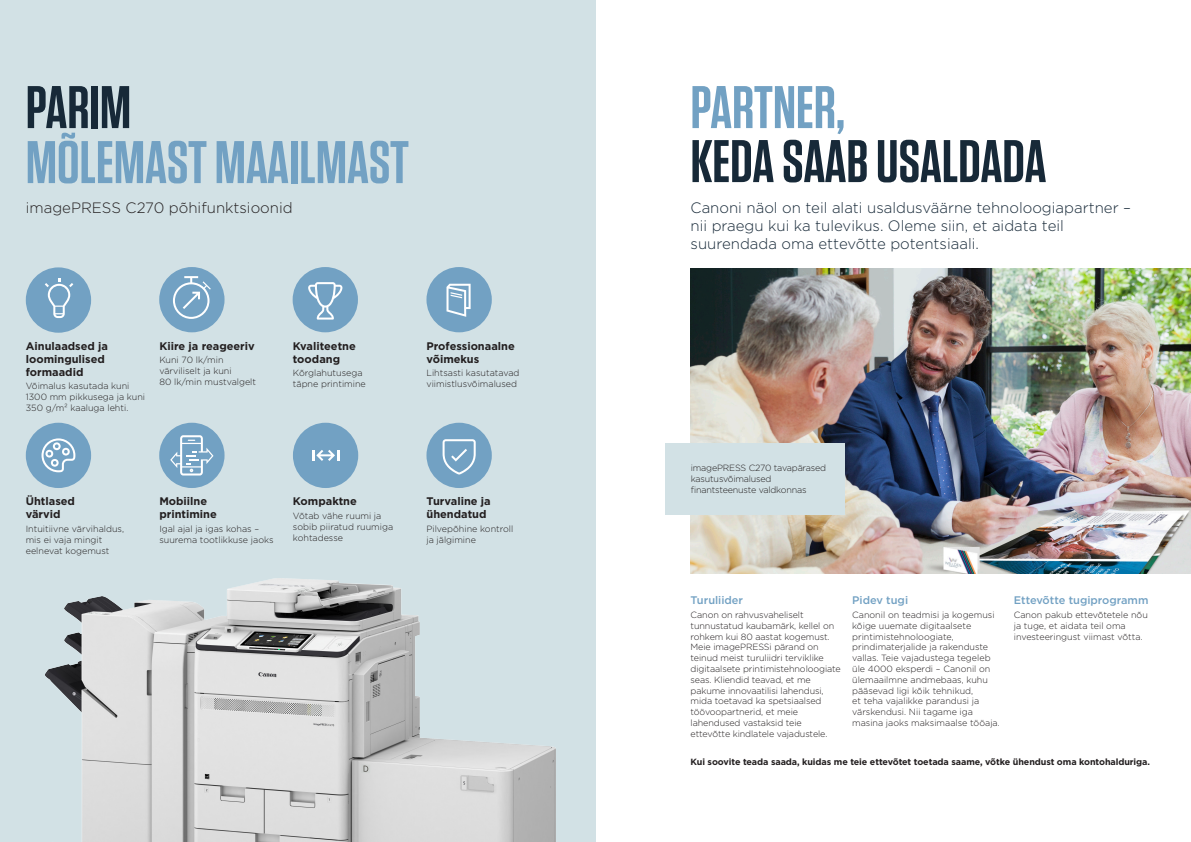
<style>
.page{position:relative;width:1191px;height:842px;background:#fff}
.page>*{position:absolute;margin:0;border:0;box-sizing:border-box;transform-origin:0 0}
.Page_TITLE_72pt{font:600 60px/54px "Tungsten";color:#172938}
.Page_TITLE_72pt-2{font:600 60px/55px "Tungsten";color:#72a1c3}
.STANDFIRST{font:300 15px/18px "Gotham";color:#172938}
.STANDFIRST-2{font:300 15px "Gotham";color:#231f20}
.Subheading{font:700 11px/13px "Gotham";color:#231f20}
.Subheading-2{font:500 11px "Gotham";color:#72a1c3}
.Body_last_para_4mm{font:300 9px/10.8px "Gotham";letter-spacing:-.01em;color:#231f20}
.Body{font:300 9px/10.8px "Gotham";color:#231f20}
.Body-2{font:700 9px "Gotham";letter-spacing:-.01em;color:#231f20}
.Body-3{font:300 9px/10.8px "Gotham";letter-spacing:-.02em;color:#231f20}
.s1{color:#172938}
.s2{color:#72a1c3}
</style>
<div class="page">
<img style="left:691px;top:268px;width:500px;height:305px">
<div style="left:0;top:0;width:595px;height:842px;background:#d2e1e5"></div>
<div style="left:159px;top:423px;width:65px;height:65px;background:#72a1c3;border-radius:50%"></div>
<svg style="left:170px;top:435px;width:43px;height:40px"></svg>
<div style="left:426px;top:423px;width:66px;height:65px;background:#72a1c3;border-radius:50%"></div>
<svg style="left:442px;top:439px;width:34px;height:35px"></svg>
<div style="left:293px;top:267px;width:65px;height:65px;background:#72a1c3;border-radius:50%"></div>
<svg style="left:308px;top:282px;width:34px;height:38px"></svg>
<div style="left:26px;top:423px;width:65px;height:65px;background:#72a1c3;border-radius:50%"></div>
<svg style="left:42px;top:438px;width:33px;height:34px"></svg>
<div style="left:159px;top:267px;width:65px;height:65px;background:#72a1c3;border-radius:50%"></div>
<svg style="left:173px;top:276px;width:38px;height:43px"></svg>
<div style="left:293px;top:423px;width:65px;height:65px;background:#72a1c3;border-radius:50%"></div>
<svg style="left:312px;top:450px;width:27px;height:11px"></svg>
<div style="left:26px;top:267px;width:65px;height:66px;background:#72a1c3;border-radius:50%"></div>
<svg style="left:45px;top:278px;width:28px;height:40px"></svg>
<div style="left:426px;top:267px;width:66px;height:65px;background:#72a1c3;border-radius:50%"></div>
<svg style="left:446px;top:284px;width:24px;height:33px"></svg>
<div style="left:665px;top:443px;width:179px;height:72px;background:#d2e1e5"></div>
<img style="left:45px;top:578px;width:511px;height:264px">
<p class="Page_TITLE_72pt-2" style="left:26px;top:81px;width:385px"><span class="s1">PARIM<br></span>MÕLEMAST MAAILMAST</p>
<p class="STANDFIRST-2" style="left:26px;top:198px;width:268px">imagePRESS C270 põhifunktsioonid</p>
<p class="Subheading" style="left:26px;top:339px;width:84px">Ainulaadsed ja loomingulised formaadid</p>
<p class="Body" style="left:26px;top:380px;width:121px">Võimalus kasutada kuni<br>1300 mm pikkusega ja kuni<br>350 g/m² kaaluga lehti.</p>
<p class="Subheading" style="left:159px;top:339px;width:97px">Kiire ja reageeriv</p>
<p class="Body" style="left:159px;top:354px;width:98px">Kuni 70 lk/min värviliselt ja kuni<br>80 lk/min mustvalgelt</p>
<p class="Subheading" style="left:293px;top:339px;width:64px">Kvaliteetne toodang</p>
<p class="Body" style="left:293px;top:367px;width:74px">Kõrglahutusega täpne printimine</p>
<p class="Subheading" style="left:26px;top:495px;width:51px">Ühtlased värvid</p>
<p class="Body" style="left:26px;top:523px;width:100px">Intuitiivne värvihaldus, mis ei vaja mingit eelnevat kogemust</p>
<p class="Subheading" style="left:159px;top:495px;width:59px">Mobiilne printimine</p>
<p class="Body" style="left:159px;top:523px;width:116px">Igal ajal ja igas kohas – suurema tootlikkuse jaoks</p>
<p class="Subheading" style="left:293px;top:495px;width:65px">Kompaktne</p>
<p class="Body" style="left:293px;top:510px;width:102px">Võtab vähe ruumi ja sobib piiratud ruumiga kohtadesse</p>
<p class="Subheading" style="left:426px;top:339px;width:90px">Professionaalne võimekus</p>
<p class="Body" style="left:426px;top:367px;width:94px">Lihtsasti kasutatavad viimistlusvõimalused</p>
<p class="Subheading" style="left:426px;top:495px;width:66px">Turvaline ja ühendatud</p>
<p class="Body" style="left:426px;top:523px;width:88px">Pilvepõhine kontroll ja jälgimine</p>
<p class="Page_TITLE_72pt" style="left:690px;top:81px;width:357px"><span class="s2">PARTNER,<br></span>KEDA SAAB USALDADA</p>
<p class="STANDFIRST" style="left:690px;top:198px;width:442px">Canoni näol on teil alati usaldusväärne tehnoloogiapartner – nii praegu kui ka tulevikus. Oleme siin, et aidata teil suurendada oma ettevõtte potentsiaali.</p>
<p class="Body-3" style="left:691px;top:462px;width:137px">imagePRESS C270 tavapärased kasutusvõimalused finantsteenuste valdkonnas</p>
<p class="Subheading-2" style="left:690px;top:593px;width:54px">Turuliider</p>
<p class="Body_last_para_4mm" style="left:690px;top:609px;width:152px">Canon on rahvusvaheliselt tunnustatud kaubamärk, kellel on rohkem kui 80 aastat kogemust.<br>Meie imagePRESSi pärand on teinud meist turuliidri terviklike digitaalsete printimistehnoloogiate seas. Kliendid teavad, et me pakume innovaatilisi lahendusi, mida toetavad ka spetsiaalsed töövoopartnerid, et meie lahendused vastaksid teie ettevõtte kindlatele vajadustele.</p>
<p class="Subheading-2" style="left:852px;top:593px;width:57px">Pidev tugi</p>
<p class="Body_last_para_4mm" style="left:852px;top:609px;width:149px">Canonil on teadmisi ja kogemusi kõige uuemate digitaalsete printimistehnoloogiate, prindimaterjalide ja rakenduste vallas. Teie vajadustega tegeleb üle 4000 eksperdi – Canonil on ülemaailmne andmebaas, kuhu pääsevad ligi kõik tehnikud,<br>et teha vajalikke parandusi ja värskendusi. Nii tagame iga masina jaoks maksimaalse tööaja.</p>
<p class="Subheading-2" style="left:1013px;top:593px;width:136px">Ettevõtte tugiprogramm</p>
<p class="Body" style="left:1013px;top:609px;width:136px">Canon pakub ettevõtetele nõu ja tuge, et aidata teil oma investeeringust viimast võtta.</p>
<p class="Body-2" style="left:690px;top:756px;width:461px">Kui soovite teada saada, kuidas me teie ettevõtet toetada saame, võtke ühendust oma kontohalduriga.</p>
</div>
